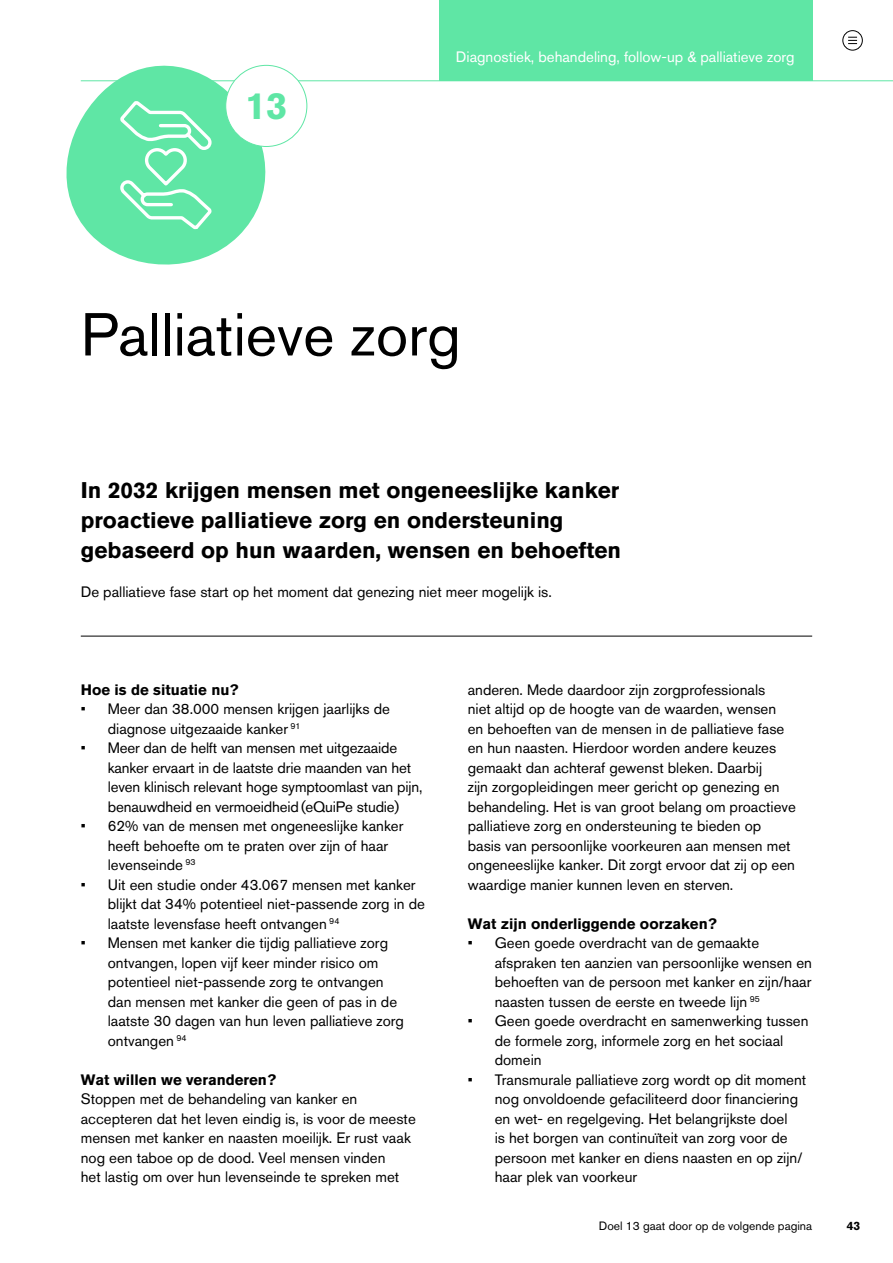
<style>
.page{position:relative;width:893px;height:1263px;background:#fff}
.page>*{position:absolute;margin:0;border:0;box-sizing:border-box;transform-origin:0 0}
.t1{font:60px "Akzidenz Grotesk BQ";color:#000}
.t2{font:700 37.65px "Akzidenz Grotesk BQ";color:#5fe6a5}
.t3{font:700 22.5px/30px "Akzidenz Grotesk BQ";color:#000}
.t4{font:15px/19.5px "Akzidenz Grotesk BQ";color:#000}
.t5{font:700 15px "Akzidenz Grotesk BQ";color:#000}
.t6{font:15px "Akzidenz Grotesk BQ";color:#fff}
.t7{font:12px "Akzidenz Grotesk BQ";color:#000}
.t8{font:700 12px "Akzidenz Grotesk BQ";color:#000}
</style>
<div class="page">
<svg style="left:66px;top:65px;width:200px;height:200px"></svg>
<hr style="left:81px;top:80px;width:812px;height:1px;background:#5fe6a5">
<hr style="left:81px;top:636px;width:731px;height:1px;background:#000">
<div style="left:439px;top:0;width:373px;height:80px;background:#5fe6a5"></div>
<div style="left:226px;top:65px;width:81px;height:81px;background:#fff;border-radius:50%"></div>
<div style="left:225px;top:65px;width:82px;height:82px;border:1px solid #5fe6a5;border-radius:50%"></div>
<div style="left:842px;top:30px;width:21px;height:21px;border:1px solid #000;border-radius:50%"></div>
<svg style="left:848px;top:37px;width:9px;height:7px"></svg>
<h2 class="t2" style="left:245px;top:84px;width:44px">13</h2>
<p class="t6" style="left:456px;top:47px;width:340px">Diagnostiek, behandeling, follow-up &amp; palliatieve zorg</p>
<h1 class="t1" style="left:81px;top:299px;width:381px">Palliatieve zorg</h1>
<h3 class="t3" style="left:81px;top:475px;width:542px">In 2032 krijgen mensen met ongeneeslijke kanker proactieve palliatieve zorg en ondersteuning gebaseerd op hun waarden, wensen en behoeften</h3>
<p class="t4" style="left:81px;top:582px;width:472px">De palliatieve fase start op het moment dat genezing niet meer mogelijk is.</p>
<p class="t5" style="left:81px;top:681px;width:159px">Hoe is de situatie nu?</p>
<p class="t4" style="left:108px;top:699px;width:284px;text-indent:-27px">• Meer dan 38.000 mensen krijgen jaarlijks de diagnose uitgezaaide kanker <sup>91</sup></p>
<p class="t4" style="left:108px;top:738px;width:316px;text-indent:-27px">• Meer dan de helft van mensen met uitgezaaide kanker ervaart in de laatste drie maanden van het leven klinisch relevant hoge symptoomlast van pijn, benauwdheid en vermoeidheid (eQuiPe studie)</p>
<p class="t4" style="left:108px;top:816px;width:297px;text-indent:-27px">• 62% van de mensen met ongeneeslijke kanker heeft behoefte om te praten over zijn of haar levenseinde <sup>93</sup></p>
<p class="t4" style="left:108px;top:874px;width:319px;text-indent:-27px">• Uit een studie onder 43.067 mensen met kanker blijkt dat 34% potentieel niet-passende zorg in de laatste levensfase heeft ontvangen <sup>94</sup></p>
<p class="t4" style="left:108px;top:933px;width:298px;text-indent:-27px">• Mensen met kanker die tijdig palliatieve zorg ontvangen, lopen vijf keer minder risico om potentieel niet-passende zorg te ontvangen dan mensen met kanker die geen of pas in de laatste 30 dagen van hun leven palliatieve zorg ontvangen <sup>94</sup></p>
<p class="t5" style="left:81px;top:1071px;width:197px">Wat willen we veranderen?</p>
<p class="t4" style="left:81px;top:1089px;width:337px">Stoppen met de behandeling van kanker en accepteren dat het leven eindig is, is voor de meeste mensen met kanker en naasten moeilijk. Er rust vaak nog een taboe op de dood. Veel mensen vinden<br>het lastig om over hun levenseinde te spreken met</p>
<p class="t4" style="left:468px;top:679px;width:330px">anderen. Mede daardoor zijn zorgprofessionals<br>niet altijd op de hoogte van de waarden, wensen<br>en behoeften van de mensen in de palliatieve fase en hun naasten. Hierdoor worden andere keuzes gemaakt dan achteraf gewenst bleken. Daarbij<br>zijn zorgopleidingen meer gericht op genezing en behandeling. Het is van groot belang om proactieve palliatieve zorg en ondersteuning te bieden op basis van persoonlijke voorkeuren aan mensen met ongeneeslijke kanker. Dit zorgt ervoor dat zij op een waardige manier kunnen leven en sterven.</p>
<p class="t5" style="left:468px;top:915px;width:251px">Wat zijn onderliggende oorzaken?</p>
<p class="t4" style="left:495px;top:933px;width:319px;text-indent:-27px">• Geen goede overdracht van de gemaakte afspraken ten aanzien van persoonlijke wensen en behoeften van de persoon met kanker en zijn/haar naasten tussen de eerste en tweede lijn <sup>95</sup></p>
<p class="t4" style="left:495px;top:1011px;width:315px;text-indent:-27px">• Geen goede overdracht en samenwerking tussen de formele zorg, informele zorg en het sociaal domein</p>
<p class="t4" style="left:495px;top:1069px;width:313px;text-indent:-27px">• Transmurale palliatieve zorg wordt op dit moment nog onvoldoende gefaciliteerd door financiering en wet- en regelgeving. Het belangrijkste doel<br>is het borgen van continuïteit van zorg voor de persoon met kanker en diens naasten en op zijn/ haar plek van voorkeur</p>
<p class="t7" style="left:599px;top:1219px;width:215px">Doel 13 gaat door op de volgende pagina</p>
<p class="t8" style="left:847px;top:1219px;width:15px">43</p>
</div>
